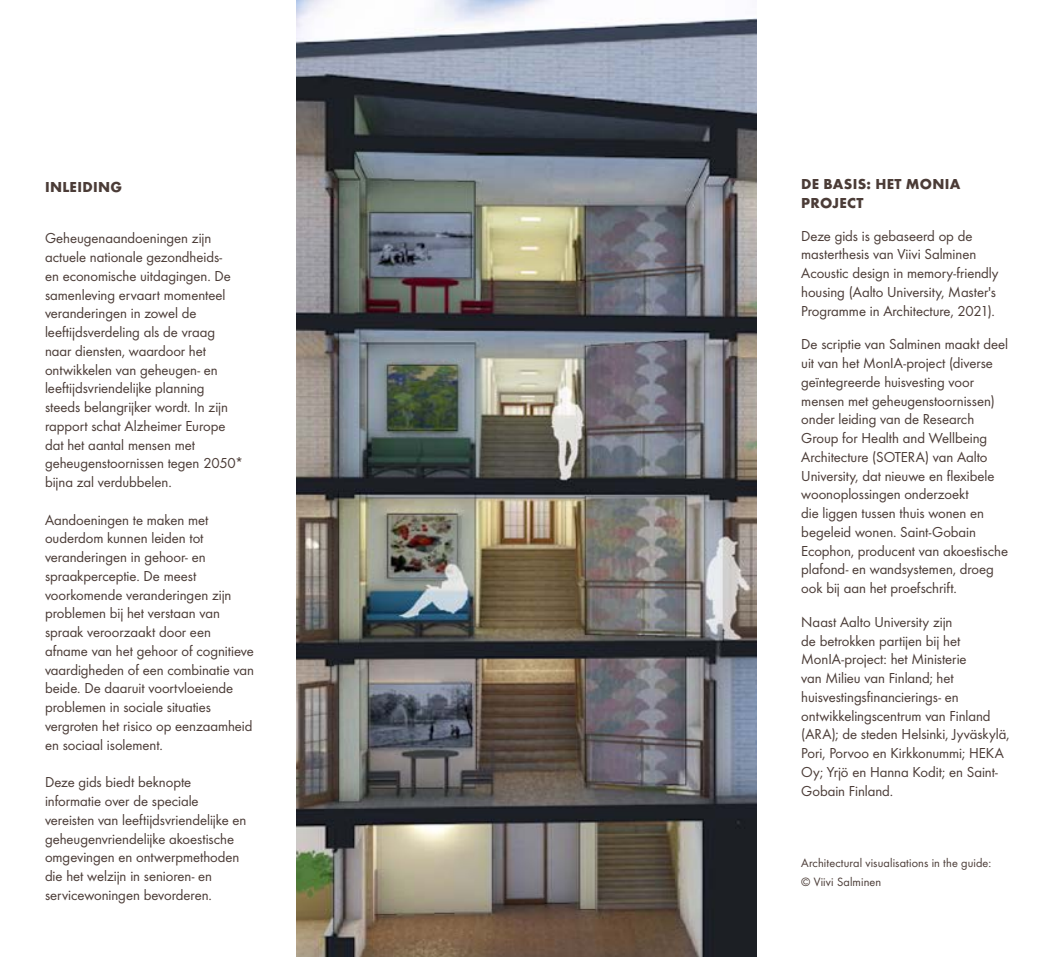
<style>
.page{position:relative;width:1053px;height:957px;background:#fff}
.page>*{position:absolute;margin:0;border:0;box-sizing:border-box;transform-origin:0 0}
.t1{font:15px/18.8px "Futura Boo";letter-spacing:-.005em;color:#4b3c37}
.t2{font:700 15px/18.8px "Futura";letter-spacing:.02em;color:#4b3c37}
.t3{font:12.5px/18.8px "Futura Boo";letter-spacing:.01em;color:#4b3c37}
</style>
<div class="page">
<img style="left:296px;top:0;width:460px;height:957px">
<p class="t2" style="left:45px;top:177px;width:79px">INLEIDING</p>
<p class="t1" style="left:45px;top:229px;width:168px">Geheugenaandoeningen zijn</p>
<p class="t1" style="left:45px;top:267px;width:187px">en economische uitdagingen. De</p>
<p class="t1" style="left:45px;top:248px;width:179px">actuele nationale gezondheids-</p>
<p class="t1" style="left:45px;top:285px;width:200px">samenleving ervaart momenteel veranderingen in zowel de leeftijdsverdeling als de vraag naar diensten, waardoor het ontwikkelen van geheugen- en leeftijdsvriendelijke planning steeds belangrijker wordt In. zijn rapport schat Alzheimer Europe dat het aantal mensen met geheugenstoornissen tegen 2050* bijna zal verdubbelen.</p>
<p class="t1" style="left:45px;top:510px;width:210px">Aandoeningen te maken met ouderdom kunnen leiden tot veranderingen in gehoor- en spraakperceptie. De meest voorkomende veranderingen zijn problemen bij het verstaan van spraak veroorzaakt door een afname van het gehoor of cognitieve vaardigheden of een combinatie van beide. De daaruit voortvloeiende problemen in sociale situaties vergroten het risico op eenzaamheid en sociaal isolement.</p>
<p class="t1" style="left:45px;top:773px;width:203px">Deze gids biedt beknopte informatie over de speciale vereisten van leeftijdsvriendelijke en geheugenvriendelijke akoestische omgevingen en ontwerpmethoden die het welzijn in senioren- en servicewoningen bevorderen.</p>
<p class="t2" style="left:801px;top:174px;width:161px">DE BASIS: HET MONIA<br>PROJECT</p>
<p class="t1" style="left:801px;top:226px;width:199px">Deze gids is gebaseerd op de masterthesis van Viivi Salminen Acoustic design in memory-friendly housing (Aalto University, Master s' Programme in Architecture, 2021 .(</p>
<p class="t1" style="left:801px;top:335px;width:208px">De scriptie van Salminen maakt deel uit van het MonIA-project (diverse geïntegreerde huisvesting voor mensen met geheugenstoornissen( onder leiding van de Research<br>Group for Health and Wellbeing<br>Architecture (SOTERA) van Aalto<br>University, dat nieuwe en flexibele woonoplossingen onderzoekt<br>die liggen tussen thuis wonen en begeleid wonen. Saint-Gobain<br>Ecophon, producent van akoestische plafond- en wandsystemen, droeg ook bij aan het proefschrift.</p>
<p class="t1" style="left:801px;top:613px;width:210px">Naast Aalto University zijn<br>de betrokken partijen bij het<br>MonIA-project: het Ministerie<br>van Milieu van Finland; het huisvestingsfinancierings- en ontwikkelingscentrum van Finland (ARA); de steden Helsinki, Jyväskylä,<br>Pori, Porvoo en Kirkkonummi; HEKA</p>
<p class="t1" style="left:801px;top:781px;width:93px">Gobain Finland.</p>
<p class="t1" style="left:801px;top:763px;width:198px">Oy; Yrjö en Hanna Kodit; en Saint-</p>
<p class="t3" style="left:801px;top:853px;width:191px">Architectural visualisations in the guide: © Viivi Salminen</p>
</div>
